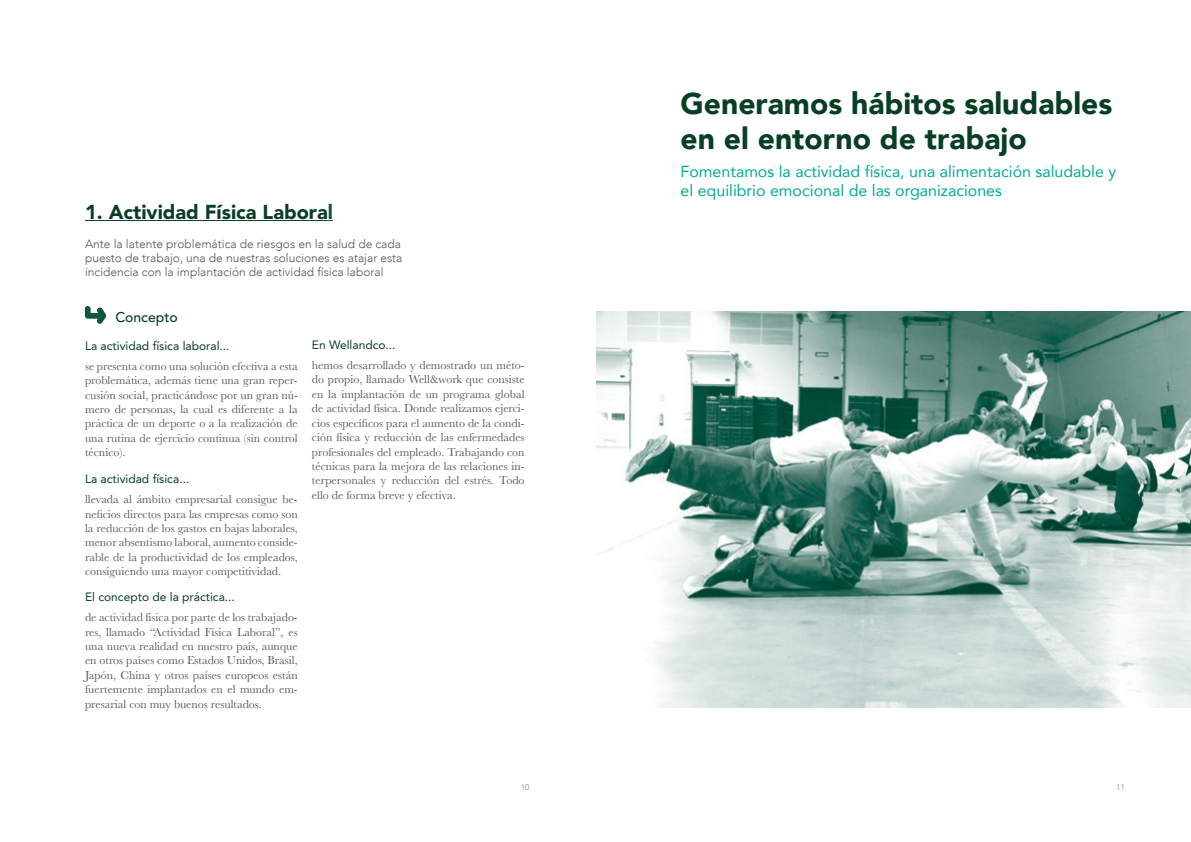
<style>
.page{position:relative;width:1191px;height:842px;background:#fff}
.page>*{position:absolute;margin:0;border:0;box-sizing:border-box;transform-origin:0 0}
.t1{font:900 30px/35px "Avenir";color:#083e24}
.t2{font:900 20px "Avenir LT Std";color:#083e24}
.t3{font:16px/19.2px "Avenir";color:#00aa98}
.t4{font:500 14px "Avenir LT Std";color:#083e24}
.t5{font:12px/14.4px "Baskerville";color:#57585a;text-align:justify}
.t6{font:300 12px/14.4px "Avenir";color:#5c5351;text-align:justify}
.t7{font:12px "Avenir LT Std";color:#083e24}
.t8{font:300 8px "Avenir";color:#7e8083}
.s1{color:#0b5a3a}
</style>
<div class="page">
<svg style="left:85px;top:306px;width:21px;height:18px"></svg>
<hr style="left:85px;top:220px;width:243px;height:1px;background:#083e24">
<img style="left:596px;top:311px;width:595px;height:397px">
<h2 class="t2" style="left:85px;top:199px;width:249px">1. Actividad Física Labora<span class="s1">l</span></h2>
<p class="t6" style="left:85px;top:236px;width:319px">Ante la latente problemática de riesgos en la salud de cada puesto de trabajo, una de nuestras soluciones es atajar esta incidencia con la implantación de actividad física laboral</p>
<p class="t4" style="left:115px;top:309px;width:64px">Concepto</p>
<p class="t7" style="left:85px;top:339px;width:146px">La actividad física laboral...</p>
<p class="t5" style="left:85px;top:359px;width:214px">se presenta como una solución efectiva a esta problemática, además tiene una gran reper&shy;cusión social, practicándose por un gran nú&shy;mero de personas, la cual es diferente a la práctica de un deporte o a la realización de una rutina de ejercicio continua (sin control técnico).</p>
<p class="t7" style="left:85px;top:472px;width:106px">La actividad física...</p>
<p class="t5" style="left:85px;top:492px;width:214px">llevada al ámbito empresarial consigue be&shy;neficios directos para las empresas como son la reducción de los gastos en bajas laborales, menor absentismo laboral, aumento conside&shy;rable de la productividad de los empleados, consiguiendo una mayor competitividad.</p>
<p class="t7" style="left:85px;top:590px;width:151px">El concepto de la práctica...</p>
<p class="t5" style="left:85px;top:610px;width:214px">de actividad física por parte de los trabajado&shy;res, llamado “Actividad Física Laboral”, es una nueva realidad en nuestro país, aunque en otros países como Estados Unidos, Brasil, Japón, China y otros países europeos están fuertemente implantados en el mundo em&shy;presarial con muy buenos resultados.</p>
<p class="t7" style="left:312px;top:338px;width:85px">En Wellandco...</p>
<p class="t5" style="left:312px;top:358px;width:214px">hemos desarrollado y demostrado un méto&shy;do propio, llamado Well&amp;work que consiste en la implantación de un programa global de actividad física. Donde realizamos ejerci&shy;cios específicos para el aumento de la condi&shy;ción física y reducción de las enfermedades profesionales del empleado. Trabajando con técnicas para la mejora de las relaciones in&shy;terpersonales y reducción del estrés. Todo ello de forma breve y efectiva.</p>
<h1 class="t1" style="left:680px;top:85px;width:433px">Generamos hábitos saludables en el entorno de trabajo</h1>
<h3 class="t3" style="left:680px;top:161px;width:437px">Fomentamos la actividad física, una alimentación saludable y el equilibrio emocional de las organizaciones</h3>
<p class="t8" style="left:521px;top:783px;width:10px">10</p>
<p class="t8" style="left:1116px;top:783px;width:10px">11</p>
</div>
